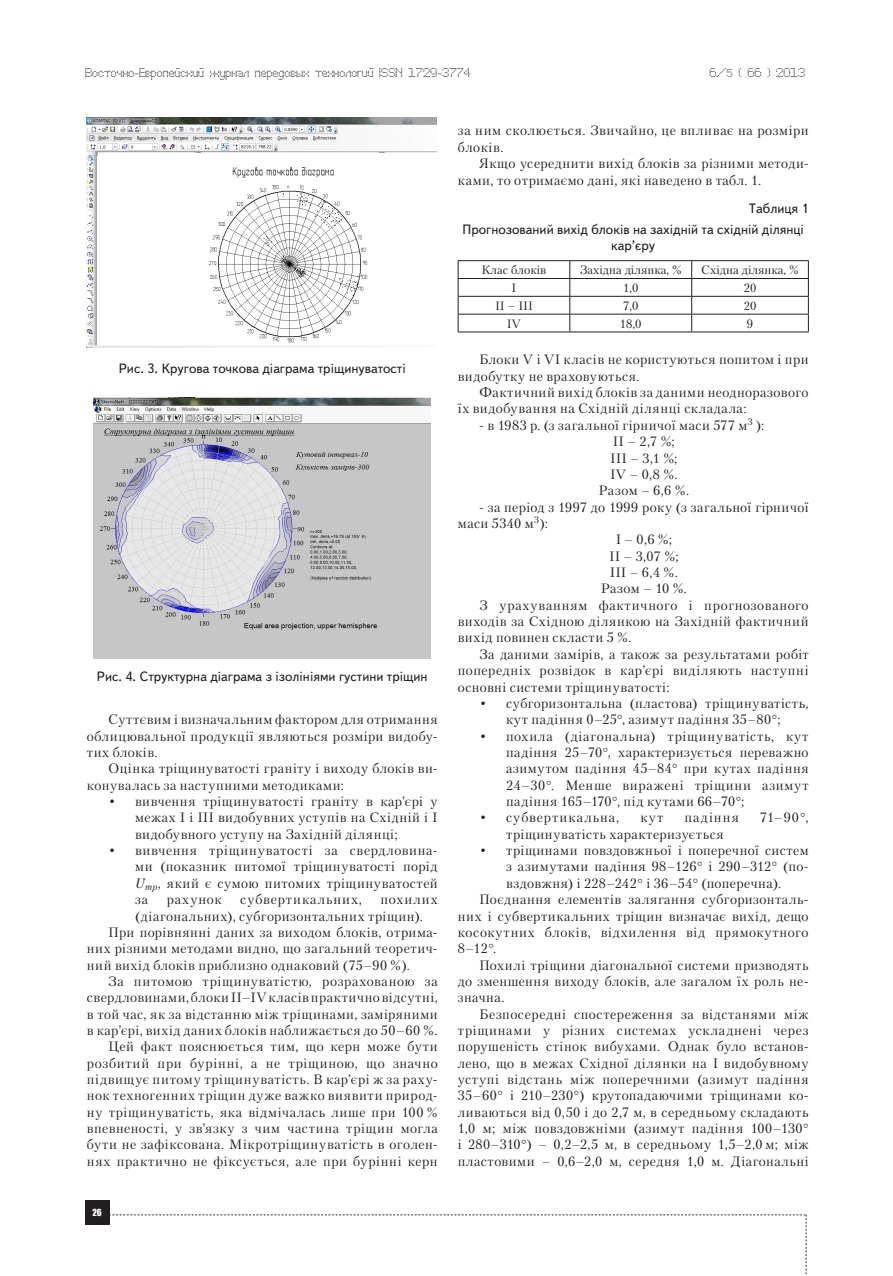
<style>
.page{position:relative;width:893px;height:1276px;background:#fff}
.page>*{position:absolute;margin:0;border:0;box-sizing:border-box;transform-origin:0 0}
.Text{font:13.5px/16.4px "Petersburg C";letter-spacing:.04em;color:#231f20;text-align:justify}
.risunok{font:13.5px "Text Book C";color:#231f20}
.Название_табл{font:13.5px/16.2px "Text Book C";color:#231f20;text-align:center}
.Text-2{font:13.5px "Petersburg C";letter-spacing:.07em;color:#231f20}
.Таблица{font:13.5px "Text Book C";color:#231f20}
.Text-3{font:13.5px "Petersburg C";letter-spacing:.075em;color:#231f20}
.t1{font:12px "Perfo";letter-spacing:.015em;color:#231f20}
.Сама_табл{font:12px "Petersburg C";color:#231f20}
.t2{font:9px "Impact";color:#fff}
.s1{font-size:10.5px}
.s2{font-style:italic}
</style>
<div class="page">
<div style="left:85px;top:1200px;width:24px;height:25px;background:#231f20"></div>
<svg style="left:109px;top:1214px;width:698px;height:62px"></svg>
<hr style="left:458px;top:260px;width:112px;height:1px;background:#231f20">
<hr style="left:570px;top:260px;width:122px;height:1px;background:#231f20">
<hr style="left:692px;top:260px;width:117px;height:1px;background:#231f20">
<hr style="left:458px;top:332px;width:112px;height:1px;background:#231f20">
<hr style="left:570px;top:332px;width:122px;height:1px;background:#231f20">
<hr style="left:692px;top:332px;width:117px;height:1px;background:#231f20">
<svg style="left:458px;top:261px;width:351px;height:71px"></svg>
<img style="left:87px;top:117px;width:349px;height:230px">
<img style="left:94px;top:397px;width:337px;height:262px">
<p class="t1" style="left:85px;top:65px;width:387px">Восточно-Европейский журнал передовых технологий ISSN 1729-3774</p>
<p class="t1" style="left:709px;top:65px;width:97px">6/<span class="s1">5</span> ( 66 ) 2013</p>
<p class="risunok" style="left:119px;top:361px;width:288px">Рис. 3. Кругова точкова діаграма тріщинуватості</p>
<p class="risunok" style="left:97px;top:669px;width:332px">Рис. 4. Структурна діаграма з ізолініями густини тріщин</p>
<p class="Text" style="left:87px;top:711px;width:352px;text-indent:21px">Суттєвим і визначальним фактором для отримання облицювальної продукції являються розміри видобу&shy;тих блоків.</p>
<p class="Text" style="left:87px;top:760px;width:352px;text-indent:21px">Оцінка тріщинуватості граніту і виходу блоків ви&shy;конувалась за наступними методиками:</p>
<p class="Text" style="left:135px;top:793px;width:304px;text-indent:-27px">• вивчення тріщинуватості граніту в кар’єрі у межах I і III видобувних уступів на Східній і I видобувного уступу на Західній ділянці;</p>
<p class="Text" style="left:135px;top:842px;width:304px;text-indent:-27px">• вивчення тріщинуватості за свердловина&shy;ми (показник питомої тріщинуватості порід <span class="s2">U</span><sub>тр</sub>, який є сумою питомих тріщинуватостей за</p>
<p class="Text-2" style="left:167px;top:891px;width:57px">рахунок</p>
<p class="Text-2" style="left:240px;top:891px;width:123px">субвертикальних,</p>
<p class="Text" style="left:135px;top:891px;width:304px;text-indent:245px">похилих (діагональних), субгоризонтальних тріщин).</p>
<p class="Text" style="left:87px;top:924px;width:352px;text-indent:21px">При порівнянні даних за виходом блоків, отрима&shy;них різними методами видно, що загальний теоретич&shy;ний вихід блоків приблизно однаковий (75–90 %).</p>
<p class="Text" style="left:87px;top:973px;width:352px;text-indent:21px">За питомою тріщинуватістю, розрахованою за свердловинами, блоки II–IV класів практично відсутні, в той час, як за відстанню між тріщинами, заміряними в кар’єрі, вихід даних блоків наближається до 50–60 %.</p>
<p class="Text" style="left:87px;top:1038px;width:352px;text-indent:21px">Цей факт пояснюється тим, що керн може бути розбитий при бурінні, а не тріщиною, що значно підвищує питому тріщинуватість. В кар’єрі ж за раху&shy;нок техногенних тріщин дуже важко виявити природ&shy;ну тріщинуватість, яка відмічалась лише при 100 % впевненості, у зв’язку з чим частина тріщин могла бути не зафіксована. Мікротріщинуватість в оголен&shy;нях практично не фіксується, але при бурінні керн</p>
<p class="t2" style="left:92px;top:1207px;width:11px">26</p>
<p class="Text" style="left:458px;top:122px;width:352px">за ним сколюється. Звичайно, це впливає на розміри блоків.</p>
<p class="Text" style="left:458px;top:155px;width:352px;text-indent:21px">Якщо усереднити вихід блоків за різними методи&shy;ками, то отримаємо дані, які наведено в табл. 1.</p>
<p class="Таблица" style="left:749px;top:202px;width:61px">Таблиця 1</p>
<p class="Название_табл" style="left:463px;top:221px;width:343px">Прогнозований вихід блоків на західній та східній ділянці кар’єру</p>
<p class="Сама_табл" style="left:481px;top:263px;width:66px">Клас блоків</p>
<p class="Сама_табл" style="left:580px;top:263px;width:104px">Західна ділянка, %</p>
<p class="Сама_табл" style="left:701px;top:263px;width:99px">Східна ділянка, %</p>
<p class="Сама_табл" style="left:512px;top:281px;width:6px">I</p>
<p class="Сама_табл" style="left:623px;top:281px;width:17px">1,0</p>
<p class="Сама_табл" style="left:744px;top:281px;width:14px">20</p>
<p class="Сама_табл" style="left:495px;top:298px;width:39px">II – III</p>
<p class="Сама_табл" style="left:623px;top:298px;width:17px">7,0</p>
<p class="Сама_табл" style="left:744px;top:298px;width:14px">20</p>
<p class="Сама_табл" style="left:507px;top:316px;width:15px">IV</p>
<p class="Сама_табл" style="left:620px;top:316px;width:23px">18,0</p>
<p class="Сама_табл" style="left:747px;top:316px;width:8px">9</p>
<p class="Text" style="left:458px;top:351px;width:352px;text-indent:21px">Блоки V і VI класів не користуються попитом і при видобутку не враховуються.</p>
<p class="Text" style="left:458px;top:384px;width:352px;text-indent:21px">Фактичний вихід блоків за даними неодноразового їх видобування на Східній ділянці складала:</p>
<p class="Text" style="left:479px;top:417px;width:287px">- в 1983 р. (з загальної гірничої маси 577 м<sup>3</sup> ):</p>
<p class="Text" style="left:613px;top:433px;width:63px">II – 2,7 %;</p>
<p class="Text" style="left:610px;top:449px;width:69px">III – 3,1 %;</p>
<p class="Text" style="left:610px;top:466px;width:69px">IV – 0,8 %.</p>
<p class="Text" style="left:599px;top:482px;width:92px">Разом – 6,6 %.</p>
<p class="Text" style="left:458px;top:498px;width:352px;text-indent:21px">- за період з 1997 до 1999 року (з загальної гірничої маси 5340 м<sup>3</sup>):</p>
<p class="Text" style="left:616px;top:531px;width:58px">I – 0,6 %;</p>
<p class="Text" style="left:609px;top:547px;width:71px">II – 3,07 %;</p>
<p class="Text" style="left:610px;top:564px;width:70px">III – 6,4 %.</p>
<p class="Text" style="left:601px;top:580px;width:88px">Разом – 10 %.</p>
<p class="Text" style="left:458px;top:597px;width:352px;text-indent:21px">З урахуванням фактичного і прогнозованого виходів за Східною ділянкою на Західній фактичний вихід повинен скласти 5 %.</p>
<p class="Text" style="left:458px;top:646px;width:352px;text-indent:21px">За даними замірів, а також за результатами робіт попередніх розвідок в кар’єрі виділяють наступні основні системи тріщинуватості:</p>
<p class="Text" style="left:479px;top:695px;width:331px;text-align:center">• субгоризонтальна (пластова) тріщинуватість, кут падіння 0–25 , азимут падіння 35–80 ;</p>
<p class="Text" style="left:506px;top:727px;width:304px;text-indent:-27px">• похила (діагональна) тріщинуватість, кут падіння 25–70 , характеризується переважно азимутом падіння 45–84 при кутах падіння 24–30 . Менше виражені тріщини азимут падіння 165–170 , під кутами 66–70 ;</p>
<p class="Text-2" style="left:479px;top:809px;width:142px">• субвертикальна,</p>
<p class="Text" style="left:640px;top:809px;width:24px">кут</p>
<p class="Text-3" style="left:685px;top:809px;width:56px">падіння</p>
<p class="Text" style="left:760px;top:809px;width:50px">71–90 ,</p>
<p class="Text" style="left:506px;top:825px;width:219px">тріщинуватість характеризується</p>
<p class="Text" style="left:506px;top:842px;width:304px;text-indent:-27px">• тріщинами повздовжньої і поперечної систем з азимутами падіння 98–126 і 290–312 (по&shy;вздовжня) і 228–242 і 36–54 (поперечна).</p>
<p class="Text" style="left:458px;top:891px;width:352px;text-indent:21px">Поєднання елементів залягання субгоризонталь&shy;них і субвертикальних тріщин визначає вихід, дещо косокутних блоків, відхилення від прямокутного 8–12 .</p>
<p class="Text" style="left:458px;top:956px;width:352px;text-indent:21px">Похилі тріщини діагональної системи призводять до зменшення виходу блоків, але загалом їх роль не&shy;значна.</p>
<p class="Text" style="left:458px;top:1005px;width:352px;text-align:left;text-indent:21px">Безпосередні спостереження за відстанями між тріщинами у різних системах ускладнені через порушеність стінок вибухами. Однак було встанов&shy;лено, що в межах Східної ділянки на I видобувному уступі відстань між поперечними (азимут падіння 35–60 і 210–230 ) крутопадаючими тріщинами ко&shy;ливаються від 0,50 і до 2,7 м, в середньому складають 1,0 м; між повздовжніми (азимут падіння 100–130 і 280–310 ) – 0,2–2,5 м, в середньому 1,5–2,0 м; між пластовими – 0,6–2,0 м, середня 1,0 м. Діагональні</p>
</div>
